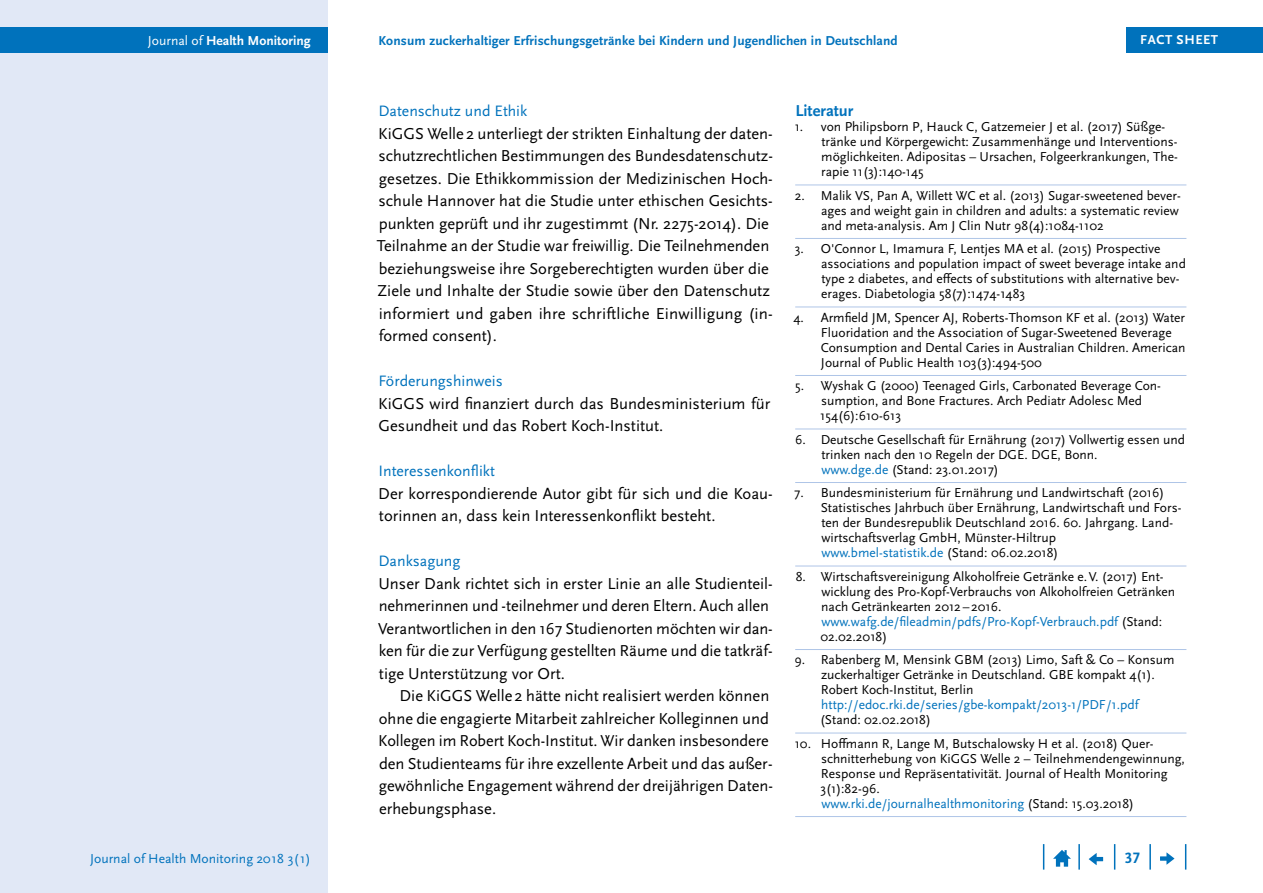
<style>
.page{position:relative;width:1263px;height:893px;background:#fff}
.page>*{position:absolute;margin:0;border:0;box-sizing:border-box;transform-origin:0 0}
.Copy{font:16.5px/22.5px "Scala Sans Pro";color:#000}
.Copy_Einzug{font:16.5px/22.5px "Scala Sans Pro";color:#000}
.t1{font:700 16.5px "Scala Sans Pro";color:#0072bc}
.t2{font:15.75px "Scala Sans Pro";color:#0072bc}
.t3{font:700 15.75px "Scala Sans Pro";color:#0072bc}
.t4{font:13.65px "Scala Sans Pro";color:#0072bc}
.t5{font:700 13.65px "Scala Sans Pro";color:#fff}
.Literaturverzeichnis{font:13.5px/15px "Scala Sans Pro";color:#000}
.t6{font:700 13.5px "Scala Sans Pro";letter-spacing:.01em;color:#0072bc}
.t7{font:700 13.5px "Scala Sans Pro";letter-spacing:.04em;color:#fff}
.s1{font-weight:400}
.s2{color:#0072bc}
</style>
<div class="page">
<div style="left:0;top:0;width:327px;height:893px;background:#e1e8f6"></div>
<svg style="left:1185px;top:844px;width:1px;height:26px"></svg>
<hr style="left:1149px;top:844px;width:2px;height:26px;background:#0072bc">
<svg style="left:1114px;top:844px;width:1px;height:26px"></svg>
<hr style="left:1078px;top:844px;width:2px;height:26px;background:#0072bc">
<svg style="left:1043px;top:844px;width:1px;height:26px"></svg>
<svg style="left:1053px;top:850px;width:18px;height:17px"></svg>
<svg style="left:1089px;top:853px;width:14px;height:12px"></svg>
<svg style="left:1160px;top:852px;width:14px;height:13px"></svg>
<div style="left:1126px;top:28px;width:137px;height:25px;background:#0072bc"></div>
<div style="left:0;top:28px;width:327px;height:25px;background:#0072bc"></div>
<hr style="left:795px;top:185px;width:391px;height:1px;background:#afc5e7">
<hr style="left:795px;top:238px;width:391px;height:1px;background:#afc5e7">
<hr style="left:795px;top:307px;width:391px;height:1px;background:#afc5e7">
<hr style="left:795px;top:375px;width:391px;height:1px;background:#afc5e7">
<hr style="left:795px;top:429px;width:391px;height:1px;background:#afc5e7">
<hr style="left:795px;top:482px;width:391px;height:1px;background:#afc5e7">
<hr style="left:795px;top:566px;width:391px;height:1px;background:#afc5e7">
<hr style="left:795px;top:649px;width:391px;height:1px;background:#afc5e7">
<hr style="left:795px;top:733px;width:391px;height:1px;background:#afc5e7">
<hr style="left:795px;top:816px;width:391px;height:1px;background:#afc5e7">
<p class="t5" style="left:148px;top:33px;width:164px"><span class="s1">Journal of</span> Health Monitoring</p>
<p class="t7" style="left:1140px;top:32px;width:80px">FACT SHEET</p>
<p class="t6" style="left:378px;top:33px;width:521px">Konsum zuckerhaltiger Erfrischungsgetränke bei Kindern und Jugendlichen in Deutschland</p>
<h2 class="t2" style="left:378px;top:102px;width:150px">Datenschutz und Ethik</h2>
<p class="Copy" style="left:377px;top:122px;width:397px">KiGGS Welle 2 unterliegt der strikten Einhaltung der daten&shy;schutzrechtlichen Bestimmungen des Bundesdatenschutz&shy;gesetzes. Die Ethikkommission der Medizinischen Hoch&shy;schule Hannover hat die Studie unter ethischen Gesichts&shy;punkten geprüft und ihr zugestimmt (Nr. 2275-2014). Die Teilnahme an der Studie war freiwillig. Die Teilnehmenden beziehungsweise ihre Sorgeberechtigten wurden über die Ziele und Inhalte der Studie sowie über den Datenschutz informiert und gaben ihre schriftliche Einwilligung (in&shy;formed consent).</p>
<h2 class="t2" style="left:378px;top:372px;width:126px">Förderungshinweis</h2>
<p class="Copy" style="left:378px;top:392px;width:393px">KiGGS wird finanziert durch das Bundesministerium für<br>Gesundheit und das Robert Koch-Institut.</p>
<h2 class="t2" style="left:378px;top:462px;width:118px">Interessenkonflikt</h2>
<p class="Copy" style="left:378px;top:482px;width:396px">Der korrespondierende Autor gibt für sich und die Koau&shy;torinnen an, dass kein Interessenkonflikt besteht.</p>
<h2 class="t2" style="left:378px;top:552px;width:84px">Danksagung</h2>
<p class="Copy" style="left:378px;top:572px;width:396px">Unser Dank richtet sich in erster Linie an alle Studienteil&shy;nehmerinnen und -teilnehmer und deren Eltern. Auch allen Verantwortlichen in den 167 Studienorten möchten wir dan&shy;ken für die zur Verfügung gestellten Räume und die tatkräf&shy;tige Unterstützung vor Ort.</p>
<p class="Copy_Einzug" style="left:378px;top:684px;width:396px;text-indent:21px">Die KiGGS Welle 2 hätte nicht realisiert werden können ohne die engagierte Mitarbeit zahlreicher Kolleginnen und Kollegen im Robert Koch-Institut. Wir danken insbesondere den Studienteams für ihre exzellente Arbeit und das außer&shy;gewöhnliche Engagement während der dreijährigen Daten&shy;erhebungsphase.</p>
<h1 class="t1" style="left:795px;top:101px;width:60px">Literatur</h1>
<p class="Literaturverzeichnis" style="left:821px;top:119px;width:358px;text-indent:-27px">1. von Philipsborn P, Hauck C, Gatzemeier J et al. (2017) Süßge&shy;tränke und Körpergewicht: Zusammenhänge und Interventions&shy;möglichkeiten. Adipositas – Ursachen, Folgeerkrankungen, The&shy;rapie 11(3):140-145</p>
<p class="Literaturverzeichnis" style="left:821px;top:188px;width:361px;text-indent:-26px">2. Malik VS, Pan A, Willett WC et al. (2013) Sugar-sweetened bever&shy;ages and weight gain in children and adults: a systematic review and meta-analysis. Am J Clin Nutr 98(4):1084-1102</p>
<p class="Literaturverzeichnis" style="left:821px;top:241px;width:366px;text-indent:-26px">3. O'Connor L, Imamura F, Lentjes MA et al. (2015) Prospective associations and population impact of sweet beverage intake and type 2 diabetes, and effects of substitutions with alternative bev&shy;erages. Diabetologia 58(7):1474-1483</p>
<p class="Literaturverzeichnis" style="left:821px;top:310px;width:366px;text-indent:-27px">4. Armfield JM, Spencer AJ, Roberts-Thomson KF et al. (2013) Water Fluoridation and the Association of Sugar-Sweetened Beverage Consumption and Dental Caries in Australian Children. American Journal of Public Health 103(3):494-500</p>
<p class="Literaturverzeichnis" style="left:820px;top:378px;width:342px;text-indent:-25px">5. Wyshak G (2000) Teenaged Girls, Carbonated Beverage Con&shy;sumption, and Bone Fractures. Arch Pediatr Adolesc Med<br>154(6):610-613</p>
<p class="Literaturverzeichnis" style="left:821px;top:432px;width:365px;text-indent:-26px">6. Deutsche Gesellschaft für Ernährung (2017) Vollwertig essen und trinken nach den 10 Regeln der DGE. DGE, Bonn.<br><span class="s2">www.dge.de</span> (Stand: 23.01.2017)</p>
<p class="Literaturverzeichnis" style="left:821px;top:485px;width:362px;text-indent:-26px">7. Bundesministerium für Ernährung und Landwirtschaft (2016)<br>Statistisches Jahrbuch über Ernährung, Landwirtschaft und Fors&shy;ten der Bundesrepublik Deutschland 2016. 60. Jahrgang. Land&shy;wirtschaftsverlag GmbH, Münster-Hiltrup<br><span class="s2">www.bmel-statistik.de</span> (Stand: 06.02.2018)</p>
<p class="Literaturverzeichnis" style="left:820px;top:569px;width:356px;text-indent:-25px">8. Wirtschaftsvereinigung Alkoholfreie Getränke e.V. (2017) Ent&shy;wicklung des Pro-Kopf-Verbrauchs von Alkoholfreien Getränken nach Getränkearten 2012–2016. <span class="s2">www.wafg.de/fileadmin/pdfs/Pro-Kopf-Verbrauch.pdf</span> (Stand:<br>02.02.2018)</p>
<p class="Literaturverzeichnis" style="left:820px;top:652px;width:356px;text-indent:-26px">9. Rabenberg M, Mensink GBM (2013) Limo, Saft &amp; Co – Konsum zuckerhaltiger Getränke in Deutschland. GBE kompakt 4(1).<br>Robert Koch-Institut, Berlin <span class="s2">http://edoc.rki.de/series/gbe-kompakt/2013-1/PDF/1.pdf </span>(Stand: 02.02.2018)</p>
<p class="Literaturverzeichnis" style="left:820px;top:736px;width:366px;text-indent:-26px">10. Hoffmann R, Lange M, Butschalowsky H et al. (2018) Quer&shy;schnitterhebung von KiGGS Welle 2 – Teilnehmendengewinnung, Response und Repräsentativität. Journal of Health Monitoring 3(1):82-96.<br><span class="s2">www.rki.de/journalhealthmonitoring</span> (Stand: 15.03.2018)</p>
<p class="t4" style="left:90px;top:850px;width:222px">Journal of Health Monitoring 2018 3(1)</p>
<p class="t3" style="left:1125px;top:849px;width:16px">37</p>
</div>
